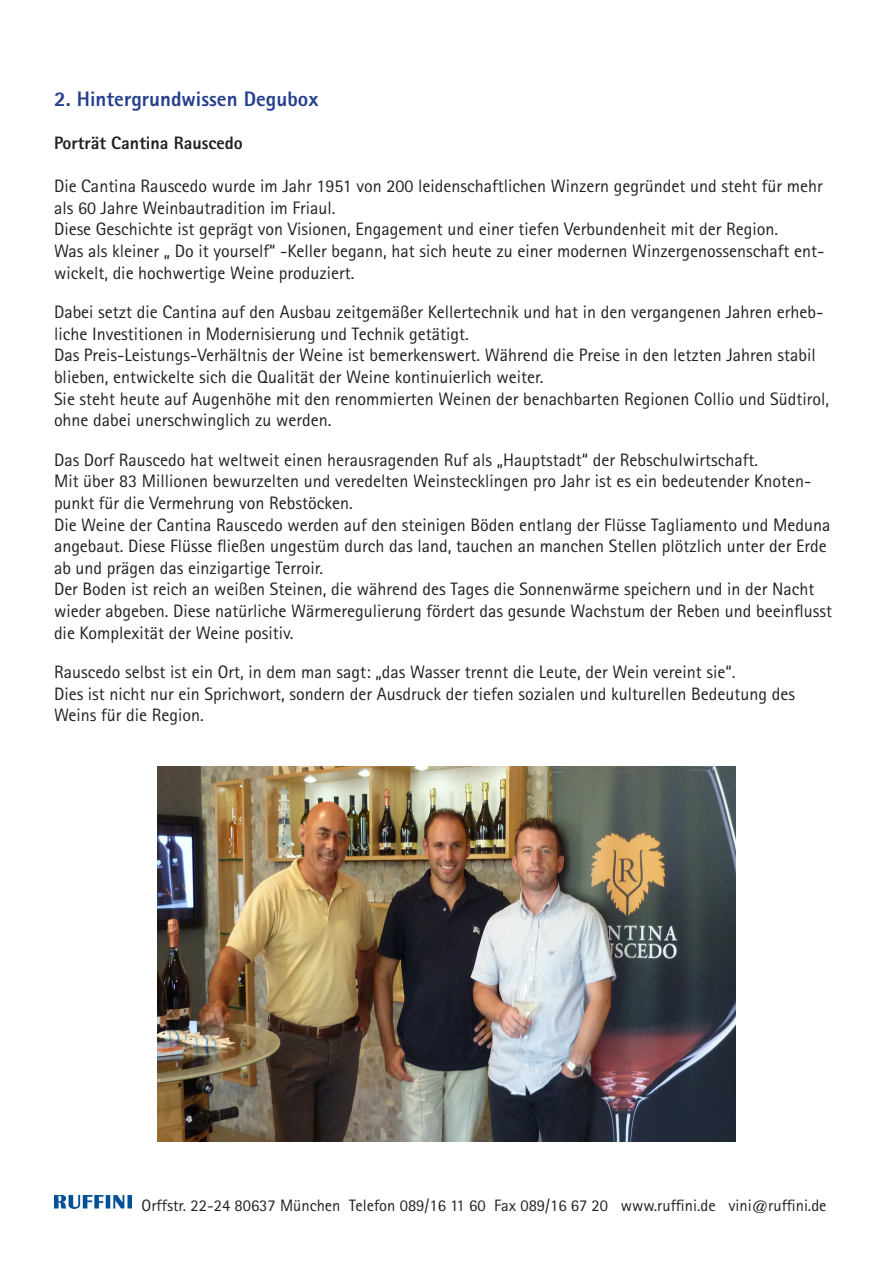
<style>
.page{position:relative;width:893px;height:1263px;background:#fff}
.page>*{position:absolute;margin:0;border:0;box-sizing:border-box;transform-origin:0 0}
.t1{font:800 21px "Agfa Rotis Sans Serif";color:#253f8e}
.t2{font:18px/21.6px "Agfa Rotis Sans Serif";color:#231f20}
.Produktzeile{font:800 18px "Agfa Rotis Sans Serif";color:#231f20}
.t3{font:16.5px "Agfa Rotis Sans Serif";color:#231f20}
</style>
<div class="page">
<img style="left:54px;top:1195px;width:77px;height:14px">
<img style="left:158px;top:766px;width:577px;height:376px">
<p class="t1" style="left:54px;top:85px;width:266px">2. Hintergrundwissen Degubox</p>
<p class="Produktzeile" style="left:54px;top:131px;width:190px">Porträt Cantina Rauscedo</p>
<p class="t2" style="left:54px;top:175px;width:770px">Die Cantina Rauscedo wurde im Jahr 1951 von 200 leidenschaftlichen Winzern gegründet und steht für mehr als 60 Jahre Weinbautradition im Friaul.</p>
<p class="t2" style="left:54px;top:218px;width:726px">Diese Geschichte ist geprägt von Visionen, Engagement und einer tiefen Verbundenheit mit der Region.</p>
<p class="t2" style="left:54px;top:240px;width:772px">Was als kleiner „ Do it yourself“ -Keller begann, hat sich heute zu einer modernen Winzergenossenschaft ent&shy;wickelt, die hochwertige Weine produziert.</p>
<p class="t2" style="left:54px;top:301px;width:771px">Dabei setzt die Cantina auf den Ausbau zeitgemäßer Kellertechnik und hat in den vergangenen Jahren erheb&shy;liche Investitionen in Modernisierung und Technik getätigt.</p>
<p class="t2" style="left:54px;top:344px;width:763px">Das Preis-Leistungs-Verhältnis der Weine ist bemerkenswert. Während die Preise in den letzten Jahren stabil blieben, entwickelte sich die Qualität der Weine kontinuierlich weiter.</p>
<p class="t2" style="left:54px;top:388px;width:777px">Sie steht heute auf Augenhöhe mit den renommierten Weinen der benachbarten Regionen Collio und Südtirol, ohne dabei unerschwinglich zu werden.</p>
<p class="t2" style="left:54px;top:449px;width:706px">Das Dorf Rauscedo hat weltweit einen herausragenden Ruf als „Hauptstadt“ der Rebschulwirtschaft.</p>
<p class="t2" style="left:54px;top:470px;width:759px">Mit über 83 Millionen bewurzelten und veredelten Weinstecklingen pro Jahr ist es ein bedeutender Knoten&shy;punkt für die Vermehrung von Rebstöcken.</p>
<p class="t2" style="left:54px;top:514px;width:778px">Die Weine der Cantina Rauscedo werden auf den steinigen Böden entlang der Flüsse Tagliamento und Meduna angebaut. Diese Flüsse fließen ungestüm durch das land, tauchen an manchen Stellen plötzlich unter der Erde ab und prägen das einzigartige Terroir.</p>
<p class="t2" style="left:54px;top:578px;width:779px">Der Boden ist reich an weißen Steinen, die während des Tages die Sonnenwärme speichern und in der Nacht wieder abgeben. Diese natürliche Wärmeregulierung fördert das gesunde Wachstum der Reben und beeinflusst die Komplexität der Weine positiv.</p>
<p class="t2" style="left:54px;top:661px;width:683px">Rauscedo selbst ist ein Ort, in dem man sagt: „das Wasser trennt die Leute, der Wein vereint sie“.</p>
<p class="t2" style="left:54px;top:683px;width:743px">Dies ist nicht nur ein Sprichwort, sondern der Ausdruck der tiefen sozialen und kulturellen Bedeutung des<br>Weins für die Region.</p>
<p class="t3" style="left:142px;top:1195px;width:686px">Orffstr. 22-24 80637 München Telefon 089/16 11 60 Fax 089/16 67 20 www.ruffini.de vini@ruffini.de</p>
</div>
